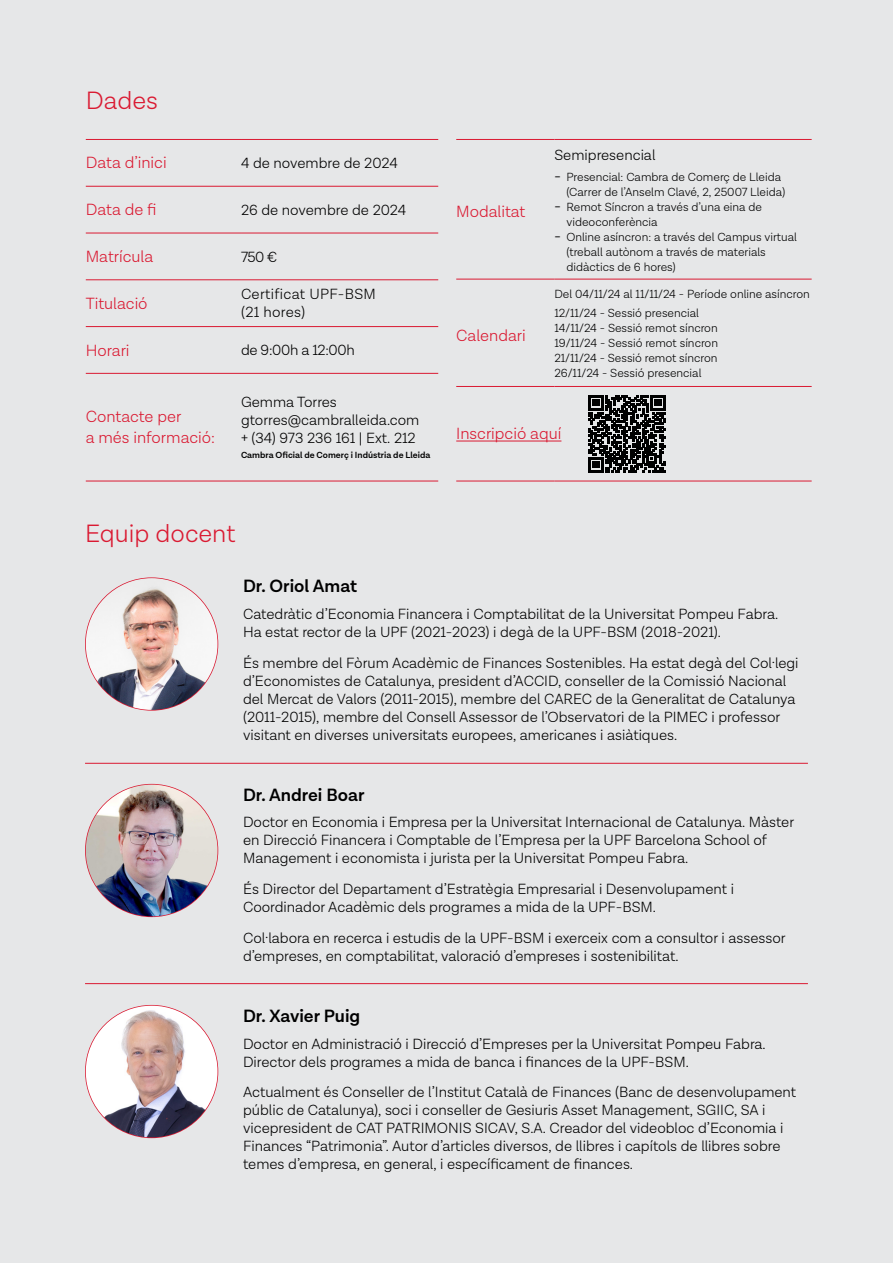
<style>
.page{position:relative;width:893px;height:1263px;background:#e6e7e8}
.page>*{position:absolute;margin:0;border:0;box-sizing:border-box;transform-origin:0 0}
.t1{font:300 25.5px "Lota Grotesque";color:#da1a32}
.t2{font:600 18px "Lota Grotesque";color:#000}
.t3{font:300 16.5px/20.9px "Lota Grotesque";color:#da1a32}
.t4{font:300 15px/18px "Lota Grotesque";color:#000}
.t5{font:300 15px/18px "Lota Grotesque";letter-spacing:.02em;color:#000}
.t6{font:300 15px "Lota Grotesque";letter-spacing:-.02em;color:#000}
.t7{font:300 12px/15px "Lota Grotesque";color:#000}
.t8{font:600 9px "Lota Grotesque";color:#000}
.s1{font-weight:400}
</style>
<div class="page">
<img style="left:86px;top:578px;width:132px;height:132px;border-radius:66px">
<img style="left:86px;top:785px;width:132px;height:131px;border-radius:66px">
<img style="left:86px;top:1006px;width:132px;height:131px;border-radius:66px">
<hr style="left:85px;top:763px;width:723px;height:1px;background:#da1a32">
<hr style="left:85px;top:983px;width:723px;height:1px;background:#da1a32">
<hr style="left:86px;top:186px;width:155px;height:1px;background:#da1a32">
<hr style="left:241px;top:186px;width:197px;height:1px;background:#da1a32">
<hr style="left:86px;top:233px;width:155px;height:1px;background:#da1a32">
<hr style="left:241px;top:233px;width:197px;height:1px;background:#da1a32">
<hr style="left:86px;top:280px;width:155px;height:1px;background:#da1a32">
<hr style="left:241px;top:280px;width:197px;height:1px;background:#da1a32">
<hr style="left:86px;top:373px;width:155px;height:1px;background:#da1a32">
<hr style="left:241px;top:373px;width:197px;height:1px;background:#da1a32">
<hr style="left:86px;top:481px;width:155px;height:1px;background:#da1a32">
<hr style="left:241px;top:481px;width:197px;height:1px;background:#da1a32">
<hr style="left:86px;top:326px;width:155px;height:1px;background:#da1a32">
<hr style="left:241px;top:326px;width:197px;height:1px;background:#da1a32">
<hr style="left:86px;top:139px;width:155px;height:1px;background:#da1a32">
<hr style="left:241px;top:139px;width:197px;height:1px;background:#da1a32">
<hr style="left:456px;top:279px;width:98px;height:1px;background:#da1a32">
<hr style="left:554px;top:279px;width:258px;height:1px;background:#da1a32">
<hr style="left:456px;top:139px;width:98px;height:1px;background:#da1a32">
<hr style="left:554px;top:139px;width:258px;height:1px;background:#da1a32">
<hr style="left:456px;top:481px;width:98px;height:1px;background:#da1a32">
<hr style="left:554px;top:481px;width:258px;height:1px;background:#da1a32">
<hr style="left:456px;top:386px;width:98px;height:1px;background:#da1a32">
<hr style="left:554px;top:386px;width:258px;height:1px;background:#da1a32">
<hr style="left:456px;top:441px;width:105px;height:1px;background:#da1a32">
<svg style="left:588px;top:395px;width:78px;height:78px"></svg>
<svg style="left:589px;top:396px;width:76px;height:76px"></svg>
<h1 class="t1" style="left:86px;top:87px;width:74px">Dades</h1>
<p class="t3" style="left:86px;top:153px;width:82px">Data d’inici</p>
<p class="t4" style="left:241px;top:154px;width:158px">4 de novembre de 2024</p>
<p class="t3" style="left:86px;top:200px;width:72px">Data de fi</p>
<p class="t4" style="left:241px;top:201px;width:167px">26 de novembre de 2024</p>
<p class="t3" style="left:86px;top:246px;width:69px">Matrícula</p>
<p class="t4" style="left:241px;top:248px;width:38px">750 €</p>
<p class="t3" style="left:86px;top:293px;width:63px">Titulació</p>
<p class="t5" style="left:241px;top:285px;width:136px">Certificat UPF-BSM (21 hores)</p>
<p class="t3" style="left:86px;top:340px;width:45px">Horari</p>
<p class="t6" style="left:241px;top:342px;width:115px">de 9:00h a 12:00h</p>
<p class="t3" style="left:86px;top:407px;width:131px">Contacte per<br>a més informació:</p>
<p class="t4" style="left:241px;top:393px;width:180px">Gemma Torres gtorres@cambralleida.com + (34) 973 236 161 | Ext. 212</p>
<p class="t8" style="left:241px;top:450px;width:191px">Cambra Oficial de Comerç i Indústria de Lleida</p>
<h1 class="t1" style="left:85px;top:519px;width:152px">Equip docent</h1>
<p class="t3" style="left:456px;top:201px;width:71px">Modalitat</p>
<p class="t3" style="left:456px;top:325px;width:71px">Calendari</p>
<p class="t4" style="left:554px;top:146px;width:103px">Semipresencial</p>
<p class="t7" style="left:554px;top:169px;width:228px"><span class="s1">−</span> Presencial: Cambra de Comerç de Lleida</p>
<p class="t7" style="left:566px;top:184px;width:220px">(Carrer de l’Anselm Clavé, 2, 25007 Lleida)</p>
<p class="t7" style="left:554px;top:199px;width:209px"><span class="s1">−</span> Remot Síncron a través d’una eina de</p>
<p class="t7" style="left:566px;top:214px;width:93px">videoconferència</p>
<p class="t7" style="left:554px;top:229px;width:244px"><span class="s1">−</span> Online asíncron: a través del Campus virtual</p>
<p class="t7" style="left:566px;top:244px;width:201px">(treball autònom a través de materials</p>
<p class="t7" style="left:566px;top:259px;width:111px">didàctics de 6 hores)</p>
<p class="t7" style="left:554px;top:284px;width:257px;line-height:19.2px">Del 04/11/24 al 11/11/24 - Període online asíncron<br>12/11/24 - Sessió presencial</p>
<p class="t7" style="left:554px;top:321px;width:165px;text-align:justify">14/11/24 - Sessió remot síncron 19/11/24 - Sessió remot síncron 21/11/24 - Sessió remot síncron 26/11/24 - Sessió presencial</p>
<p class="t3" style="left:456px;top:424px;width:107px">Inscripció aquí</p>
<p class="t2" style="left:243px;top:576px;width:116px">Dr. Oriol Amat</p>
<p class="t4" style="left:243px;top:605px;width:537px">Catedràtic d’Economia Financera i Comptabilitat de la Universitat Pompeu Fabra.<br>Ha estat rector de la UPF (2021-2023) i degà de la UPF-BSM (2018-2021).</p>
<p class="t4" style="left:243px;top:654px;width:557px">És membre del Fòrum Acadèmic de Finances Sostenibles. Ha estat degà del Col·legi d’Economistes de Catalunya, president d’ACCID, conseller de la Comissió Nacional del Mercat de Valors (2011-2015), membre del CAREC de la Generalitat de Catalunya (2011-2015), membre del Consell Assessor de l’Observatori de la PIMEC i professor visitant en diverses universitats europees, americanes i asiàtiques.</p>
<p class="t2" style="left:243px;top:785px;width:123px">Dr. Andrei Boar</p>
<p class="t4" style="left:243px;top:814px;width:553px">Doctor en Economia i Empresa per la Universitat Internacional de Catalunya. Màster en Direcció Financera i Comptable de l’Empresa per la UPF Barcelona School of<br>Management i economista i jurista per la Universitat Pompeu Fabra.</p>
<p class="t4" style="left:243px;top:880px;width:492px">És Director del Departament d’Estratègia Empresarial i Desenvolupament i<br>Coordinador Acadèmic dels programes a mida de la UPF-BSM.</p>
<p class="t4" style="left:243px;top:929px;width:544px">Col·labora en recerca i estudis de la UPF-BSM i exerceix com a consultor i assessor d’empreses, en comptabilitat, valoració d’empreses i sostenibilitat.</p>
<p class="t2" style="left:243px;top:1006px;width:119px">Dr. Xavier Puig</p>
<p class="t4" style="left:243px;top:1035px;width:524px">Doctor en Administració i Direcció d’Empreses per la Universitat Pompeu Fabra.<br>Director dels programes a mida de banca i finances de la UPF-BSM.</p>
<p class="t4" style="left:243px;top:1083px;width:555px">Actualment és Conseller de l’Institut Català de Finances (Banc de desenvolupament públic de Catalunya), soci i conseller de Gesiuris Asset Management, SGIIC, SA i vicepresident de CAT PATRIMONIS SICAV, S.A. Creador del videobloc d’Economia i Finances “Patrimonia”. Autor d’articles diversos, de llibres i capítols de llibres sobre temes d’empresa, en general, i específicament de finances.</p>
</div>
